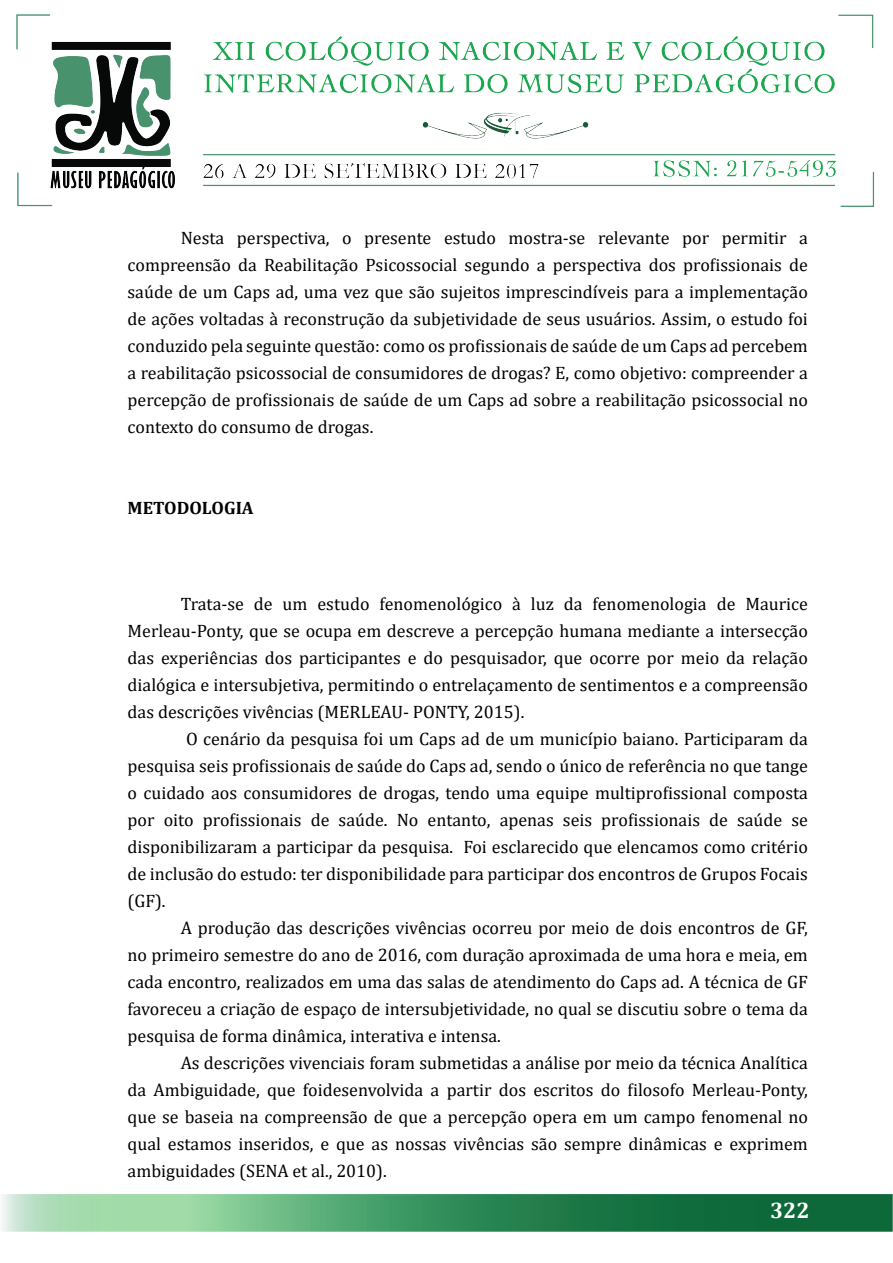
<style>
.page{position:relative;width:893px;height:1263px;background:#fff}
.page>*{position:absolute;margin:0;border:0;box-sizing:border-box;transform-origin:0 0}
.t1{font:700 22.5px "Cambria";color:#fff}
.t2{font:18px/27px "Cambria";color:#000;text-align:justify}
.t3{font:700 18px "Cambria";color:#000}
</style>
<div class="page">
<img style="left:2px;top:14px;width:890px;height:1218px">
<p class="t2" style="left:128px;top:224px;width:682px;text-indent:53px">Nesta perspectiva, o presente estudo mostra-se relevante por permitir a compreensão da Reabilitação Psicossocial segundo a perspectiva dos profissionais de saúde de um Caps ad, uma vez que são sujeitos imprescindíveis para a implementação de ações voltadas à reconstrução da subjetividade de seus usuários. Assim, o estudo foi conduzido pela seguinte questão: como os profissionais de saúde de um Caps ad percebem a reabilitação psicossocial de consumidores de drogas? E, como objetivo: compreender a percepção de profissionais de saúde de um Caps ad sobre a reabilitação psicossocial no contexto do consumo de drogas.</p>
<p class="t3" style="left:128px;top:495px;width:128px">METODOLOGIA</p>
<p class="t2" style="left:128px;top:590px;width:682px;text-indent:53px">Trata-se de um estudo fenomenológico à luz da fenomenologia de Maurice Merleau-Ponty, que se ocupa em descreve a percepção humana mediante a intersecção das experiências dos participantes e do pesquisador, que ocorre por meio da relação dialógica e intersubjetiva, permitindo o entrelaçamento de sentimentos e a compreensão das descrições vivências (MERLEAU- PONTY, 2015).</p>
<p class="t2" style="left:128px;top:725px;width:682px;text-indent:58px">O cenário da pesquisa foi um Caps ad de um município baiano. Participaram da pesquisa seis profissionais de saúde do Caps ad, sendo o único de referência no que tange o cuidado aos consumidores de drogas, tendo uma equipe multiprofissional composta por oito profissionais de saúde. No entanto, apenas seis profissionais de saúde se disponibilizaram a participar da pesquisa. Foi esclarecido que elencamos como critério de inclusão do estudo: ter disponibilidade para participar dos encontros de Grupos Focais (GF).</p>
<p class="t2" style="left:128px;top:914px;width:682px;text-indent:53px">A produção das descrições vivências ocorreu por meio de dois encontros de GF, no primeiro semestre do ano de 2016, com duração aproximada de uma hora e meia, em cada encontro, realizados em uma das salas de atendimento do Caps ad. A técnica de GF favoreceu a criação de espaço de intersubjetividade, no qual se discutiu sobre o tema da pesquisa de forma dinâmica, interativa e intensa.</p>
<p class="t2" style="left:128px;top:1049px;width:682px;text-indent:53px">As descrições vivenciais foram submetidas a análise por meio da técnica Analítica da Ambiguidade, que foidesenvolvida a partir dos escritos do filosofo Merleau-Ponty, que se baseia na compreensão de que a percepção opera em um campo fenomenal no qual estamos inseridos, e que as nossas vivências são sempre dinâmicas e exprimem ambiguidades (SENA et al., 2010).</p>
<p class="t1" style="left:770px;top:1195px;width:41px">322</p>
</div>
